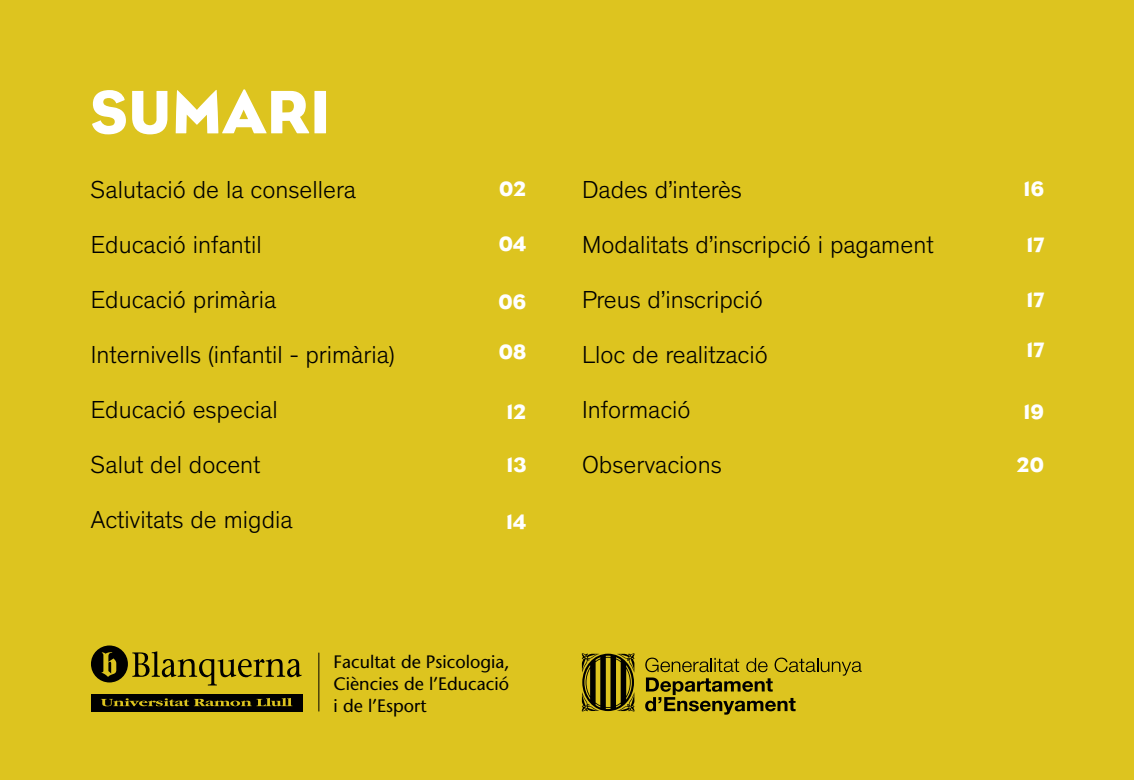
<style>
.page{position:relative;width:1134px;height:780px;background:#ddc41f}
.page>*{position:absolute;margin:0;border:0;box-sizing:border-box;transform-origin:0 0}
.t1{font:62.5px "Eagle";color:#fff}
.t2{font:300 25px "Theinhardt";color:#000}
.t3{font:21.25px "Eagle";letter-spacing:.01em;color:#fff}
.t4{font:18px/21.8px "Stone Sans";color:#000;text-align:justify}
</style>
<div class="page">
<hr style="left:318px;top:652px;width:1px;height:59px;background:#000">
<div style="left:91px;top:694px;width:211px;height:17px;background:#000"></div>
<svg style="left:101px;top:698px;width:191px;height:8px"></svg>
<div style="left:91px;top:645px;width:37px;height:37px;background:#000;border-radius:50%"></div>
<svg style="left:101px;top:652px;width:15px;height:25px"></svg>
<svg style="left:132px;top:651px;width:170px;height:34px"></svg>
<svg style="left:645px;top:657px;width:217px;height:57px"></svg>
<svg style="left:582px;top:653px;width:53px;height:58px"></svg>
<h1 class="t1" style="left:90px;top:76px;width:242px">SUMARI</h1>
<p class="t2" style="left:91px;top:175px;width:266px">Salutació de la consellera</p>
<p class="t2" style="left:91px;top:230px;width:172px">Educació infantil</p>
<p class="t2" style="left:91px;top:285px;width:187px">Educació primària</p>
<p class="t2" style="left:91px;top:340px;width:305px">Internivells (infantil - primària)</p>
<p class="t2" style="left:91px;top:395px;width:188px">Educació especial</p>
<p class="t2" style="left:91px;top:450px;width:171px">Salut del docent</p>
<p class="t2" style="left:91px;top:505px;width:203px">Activitats de migdia</p>
<p class="t3" style="left:499px;top:176px;width:28px">02</p>
<p class="t3" style="left:1023px;top:176px;width:22px">16</p>
<p class="t2" style="left:582px;top:175px;width:161px">Dades d’interès</p>
<p class="t2" style="left:582px;top:230px;width:353px">Modalitats d’inscripció i pagament</p>
<p class="t2" style="left:582px;top:285px;width:182px">Preus d’inscripció</p>
<p class="t2" style="left:582px;top:340px;width:187px">Lloc de realització</p>
<p class="t2" style="left:582px;top:395px;width:110px">Informació</p>
<p class="t2" style="left:582px;top:450px;width:141px">Observacions</p>
<p class="t3" style="left:499px;top:231px;width:29px">04</p>
<p class="t3" style="left:1026px;top:232px;width:19px">17</p>
<p class="t3" style="left:498px;top:289px;width:29px">06</p>
<p class="t3" style="left:1026px;top:288px;width:19px">17</p>
<p class="t3" style="left:499px;top:339px;width:29px">08</p>
<p class="t3" style="left:1026px;top:338px;width:19px">17</p>
<p class="t3" style="left:507px;top:399px;width:21px">12</p>
<p class="t3" style="left:507px;top:453px;width:21px">13</p>
<p class="t3" style="left:1023px;top:400px;width:22px">19</p>
<p class="t3" style="left:1017px;top:453px;width:28px">20</p>
<p class="t3" style="left:506px;top:509px;width:22px">14</p>
<p class="t4" style="left:334px;top:651px;width:177px">Facultat de Psicologia, Ciències de l’Educació i de l’Esport</p>
</div>
